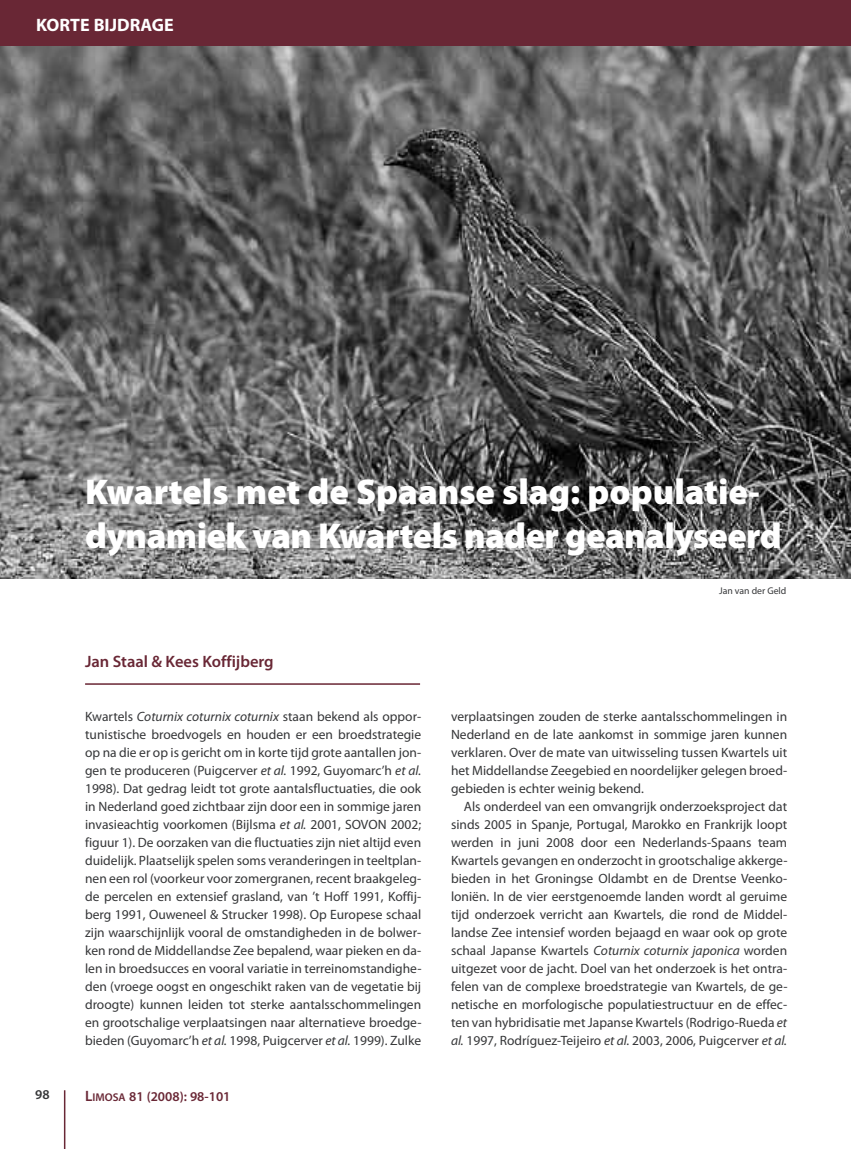
<style>
.page{position:relative;width:851px;height:1149px;background:#fff}
.page>*{position:absolute;margin:0;border:0;box-sizing:border-box;transform-origin:0 0}
.t1{font:900 36px/43.5px "Myriad Pro";letter-spacing:-.015em;color:#fff}
.t2{font:700 18px "Myriad Pro";color:#fff}
.t3{font:600 16.5px "Myriad Pro";color:#692735}
.t4{font:13.5px/18px "Myriad Pro";color:#353638;text-align:justify}
.t5{font:600 13.5px "Myriad Pro";color:#692735}
.t6{font:600 13.5px "Myriad Pro";color:#353638}
.t7{font:9.75px "Myriad Pro";color:#353638}
.s1{font-style:italic}
.s2{font-size:15px}
.s3{font-size:11.25px}
</style>
<div class="page">
<hr style="left:64px;top:1089px;width:1px;height:59px;background:#692735">
<hr style="left:85px;top:683px;width:335px;height:1px;background:#692735">
<div style="left:0;top:0;width:850px;height:47px;background:#692735"></div>
<img style="left:0;top:46px;width:850px;height:532px">
<h2 class="t2" style="left:36px;top:18px;width:139px">KORTE BIJDRAGE</h2>
<h1 class="t1" style="left:85px;top:473px;width:698px">Kwartels met de Spaanse slag: populatie&shy;dynamiek van Kwartels nader geanalyseerd</h1>
<p class="t3" style="left:85px;top:654px;width:190px">Jan Staal &amp; Kees Koffijberg</p>
<p class="t7" style="left:719px;top:587px;width:69px">Jan van der Geld</p>
<p class="t6" style="left:35px;top:1088px;width:16px">98</p>
<p class="t4" style="left:85px;top:708px;width:338px">Kwartels <span class="s1">Coturnix coturnix coturnix</span> staan bekend als oppor&shy;tunistische broedvogels en houden er een broedstrategie op na die er op is gericht om in korte tijd grote aantallen jon&shy;gen te produceren (Puigcerver <span class="s1">et al.</span> 1992, Guyomarc’h <span class="s1">et al.<br></span>1998). Dat gedrag leidt tot grote aantalsfluctuaties, die ook in Nederland goed zichtbaar zijn door een in sommige jaren invasieachtig voorkomen (Bijlsma <span class="s1">et al.</span> 2001, SOVON 2002; figuur 1). De oorzaken van die fluctuaties zijn niet altijd even duidelijk. Plaatselijk spelen soms veranderingen in teeltplan&shy;nen een rol (voorkeur voor zomergranen, recent braakgeleg&shy;de percelen en extensief grasland, van ’t Hoff 1991, Koffij&shy;berg 1991, Ouweneel &amp; Strucker 1998). Op Europese schaal zijn waarschijnlijk vooral de omstandigheden in de bolwer&shy;ken rond de Middellandse Zee bepalend, waar pieken en da&shy;len in broedsucces en vooral variatie in terreinomstandighe&shy;den (vroege oogst en ongeschikt raken van de vegetatie bij droogte) kunnen leiden tot sterke aantalsschommelingen en grootschalige verplaatsingen naar alternatieve broedge&shy;bieden (Guyomarc’h <span class="s1">et al.</span> 1998, Puigcerver <span class="s1">et al.</span> 1999). Zulke</p>
<p class="t4" style="left:451px;top:708px;width:337px">verplaatsingen zouden de sterke aantalsschommelingen in Nederland en de late aankomst in sommige jaren kunnen verklaren. Over de mate van uitwisseling tussen Kwartels uit het Middellandse Zeegebied en noordelijker gelegen broed&shy;gebieden is echter weinig bekend.</p>
<p class="t4" style="left:451px;top:798px;width:338px;text-indent:13px">Als onderdeel van een omvangrijk onderzoeksproject dat sinds 2005 in Spanje, Portugal, Marokko en Frankrijk loopt werden in juni 2008 door een Nederlands-Spaans team Kwartels gevangen en onderzocht in grootschalige akkerge&shy;bieden in het Groningse Oldambt en de Drentse Veenko&shy;loniën. In de vier eerstgenoemde landen wordt al geruime tijd onderzoek verricht aan Kwartels, die rond de Middel&shy;landse Zee intensief worden bejaagd en waar ook op grote schaal Japanse Kwartels <span class="s1">Coturnix coturnix japonica</span> worden uitgezet voor de jacht. Doel van het onderzoek is het ontra&shy;felen van de complexe broedstrategie van Kwartels, de ge&shy;netische en morfologische populatiestructuur en de effec&shy;ten van hybridisatie met Japanse Kwartels (Rodrigo-Rueda <span class="s1">et al.</span> 1997, Rodríguez-Teijeiro <span class="s1">et al.</span> 2003, 2006, Puigcerver <span class="s1">et al.</span></p>
<p class="t5" style="left:85px;top:1091px;width:147px"><span class="s2">L</span><span class="s3">IMOSA</span> 81 (2008): 98-101</p>
</div>
